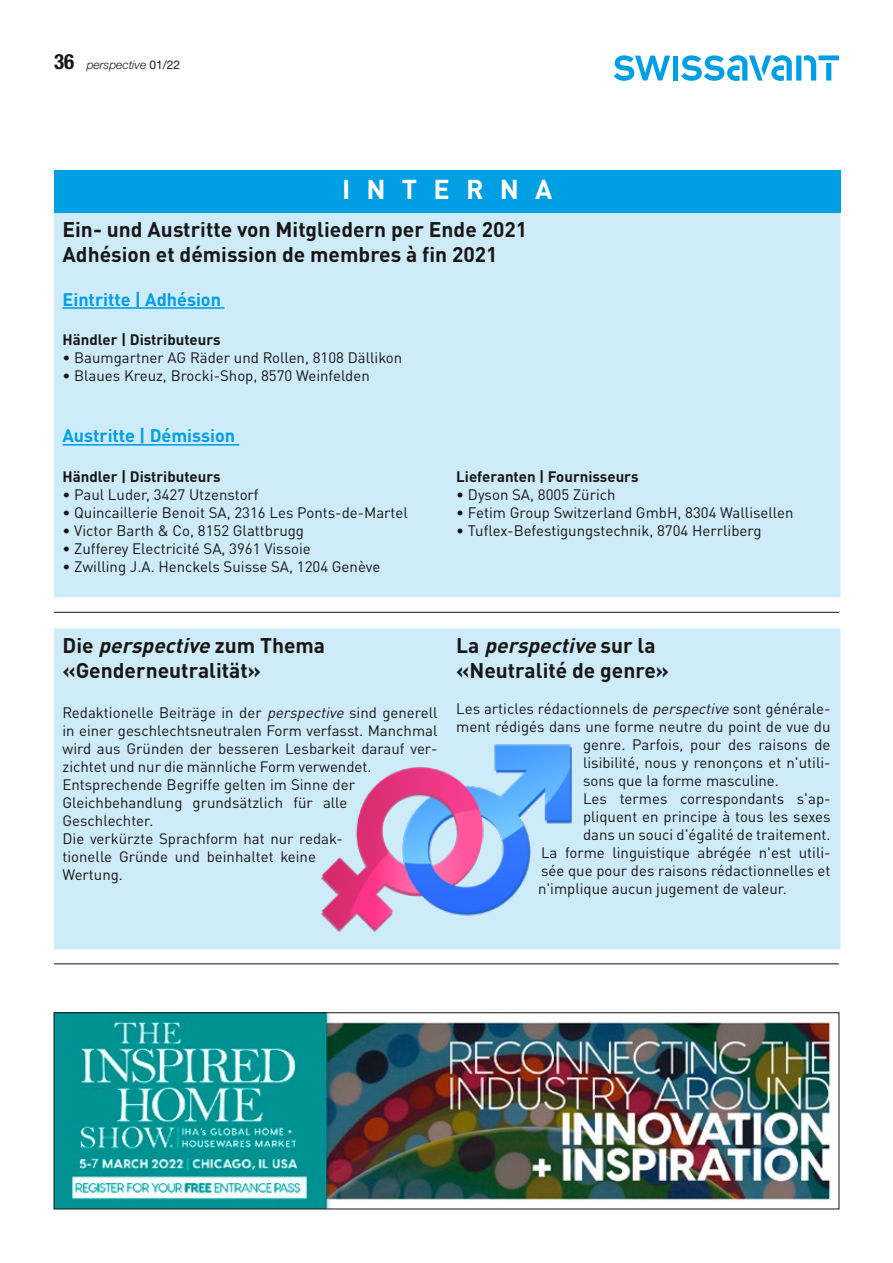
<style>
.page{position:relative;width:893px;height:1263px;background:#fff}
.page>*{position:absolute;margin:0;border:0;box-sizing:border-box;transform-origin:0 0}
.t1{font:700 27px "DINOT";letter-spacing:.6em;color:#fff}
.t2{font:700 21px/25.2px "DINOT";color:#181716}
.t3{font:700 18px "DINOT";color:#009ee3}
.t4{font:15px/18px "DINOT";color:#181716}
.t5{font:700 15px "DINOT";color:#181716}
.t6{font:italic 300 12px "Helvetica Neue LT Std";color:#181716}
.s1{font-weight:700;font-style:normal;font-stretch:condensed;font-size:21px}
.s2{font-weight:400;font-style:normal}
.s3{font-style:italic}
</style>
<div class="page">
<div style="left:54px;top:213px;width:786px;height:384px;background:#cdebf9"></div>
<hr style="left:63px;top:307px;width:162px;height:2px;background:#009ee3">
<hr style="left:63px;top:444px;width:176px;height:2px;background:#009ee3">
<div style="left:54px;top:170px;width:786px;height:43px;background:#009ee3"></div>
<svg style="left:614px;top:55px;width:56px;height:26px"></svg>
<div style="left:673px;top:56px;width:5px;height:24px;background:#009ee3"></div>
<svg style="left:681px;top:55px;width:158px;height:26px"></svg>
<div style="left:54px;top:628px;width:786px;height:321px;background:#cdebf9"></div>
<img style="left:293px;top:744px;width:307px;height:206px">
<hr style="left:54px;top:612px;width:785px;height:1px;background:#181716">
<hr style="left:54px;top:963px;width:785px;height:1px;background:#181716">
<img style="left:56px;top:1014px;width:775px;height:193px">
<div style="left:54px;top:1012px;width:785px;height:197px;border:1px solid #181716"></div>
<p class="t6" style="left:54px;top:58px;width:128px"><span class="s1">36</span> perspective <span class="s2">01/22</span></p>
<h1 class="t1" style="left:342px;top:172px;width:212px">INTERNA</h1>
<h2 class="t2" style="left:63px;top:216px;width:466px">Ein- und Austritte von Mitgliedern per Ende 2021<br>Adhésion et démission de membres à fin 2021</h2>
<p class="t3" style="left:63px;top:287px;width:160px">Eintritte | Adhésion</p>
<p class="t5" style="left:63px;top:330px;width:160px">Händler | Distributeurs</p>
<p class="t4" style="left:63px;top:348px;width:341px">• Baumgartner AG Räder und Rollen, 8108 Dällikon</p>
<p class="t4" style="left:63px;top:366px;width:309px">• Blaues Kreuz, Brocki-Shop, 8570 Weinfelden</p>
<p class="t3" style="left:63px;top:424px;width:174px">Austritte | Démission</p>
<p class="t5" style="left:63px;top:467px;width:160px">Händler | Distributeurs</p>
<p class="t4" style="left:63px;top:485px;width:198px">• Paul Luder, 3427 Utzenstorf</p>
<p class="t4" style="left:63px;top:503px;width:347px">• Quincaillerie Benoit SA, 2316 Les Ponts-de-Martel</p>
<p class="t4" style="left:63px;top:521px;width:243px">• Victor Barth &amp; Co, 8152 Glattbrugg</p>
<p class="t4" style="left:63px;top:539px;width:250px">• Zufferey Electricité SA, 3961 Vissoie</p>
<p class="t4" style="left:63px;top:557px;width:319px">• Zwilling J.A. Henckels Suisse SA, 1204 Genève</p>
<p class="t5" style="left:456px;top:467px;width:184px">Lieferanten | Fournisseurs</p>
<p class="t4" style="left:456px;top:485px;width:161px">• Dyson SA, 8005 Zürich</p>
<p class="t4" style="left:456px;top:503px;width:339px">• Fetim Group Switzerland GmbH, 8304 Wallisellen</p>
<p class="t4" style="left:456px;top:521px;width:307px">• Tuflex-Befestigungstechnik, 8704 Herrliberg</p>
<h2 class="t2" style="left:63px;top:632px;width:264px">D i e <span class="s3">perspective</span> z u m T h e m a «Genderneutralität»</h2>
<p class="t4" style="left:62px;top:703px;width:377px">Redaktionelle Beiträge in der <span class="s3">perspective</span> sind generell in einer geschlechtsneutralen Form verfasst. Manchmal wird aus Gründen der besseren Lesbarkeit darauf ver&shy;zichtet und nur die männliche Form verwendet.<br>Entsprechende Begriffe gelten im Sinne der Gleichbehandlung grundsätzlich für alle Geschlechter.<br>Die verkürzte Sprachform hat nur redak-<br>tionelle Gründe und beinhaltet keine<br>Wertung.</p>
<h2 class="t2" style="left:456px;top:632px;width:214px">L a <span class="s3">perspective</span> s u r l a «Neutralité de genre»</h2>
<p class="t4" style="left:456px;top:699px;width:376px">Les articles rédactionnels de <span class="s3">perspective</span> sont générale-</p>
<p class="t4" style="left:456px;top:717px;width:376px">ment rédigés dans une forme neutre du point de vue du</p>
<p class="t4" style="left:583px;top:735px;width:249px">genre. Parfois, pour des raisons de</p>
<p class="t4" style="left:583px;top:753px;width:249px">lisibilité, nous y renonçons et n'utili-</p>
<p class="t4" style="left:583px;top:771px;width:197px">sons que la forme masculine.</p>
<p class="t4" style="left:583px;top:789px;width:249px">Les termes correspondants s'ap-</p>
<p class="t4" style="left:583px;top:807px;width:249px">pliquent en principe à tous les sexes</p>
<p class="t4" style="left:583px;top:825px;width:249px">dans un souci d'égalité de traitement.</p>
<p class="t4" style="left:541px;top:843px;width:291px">La forme linguistique abrégée n'est utili-</p>
<p class="t4" style="left:541px;top:861px;width:291px">sée que pour des raisons rédactionnelles et</p>
<p class="t4" style="left:538px;top:879px;width:250px">n'implique aucun jugement de valeur.</p>
</div>
